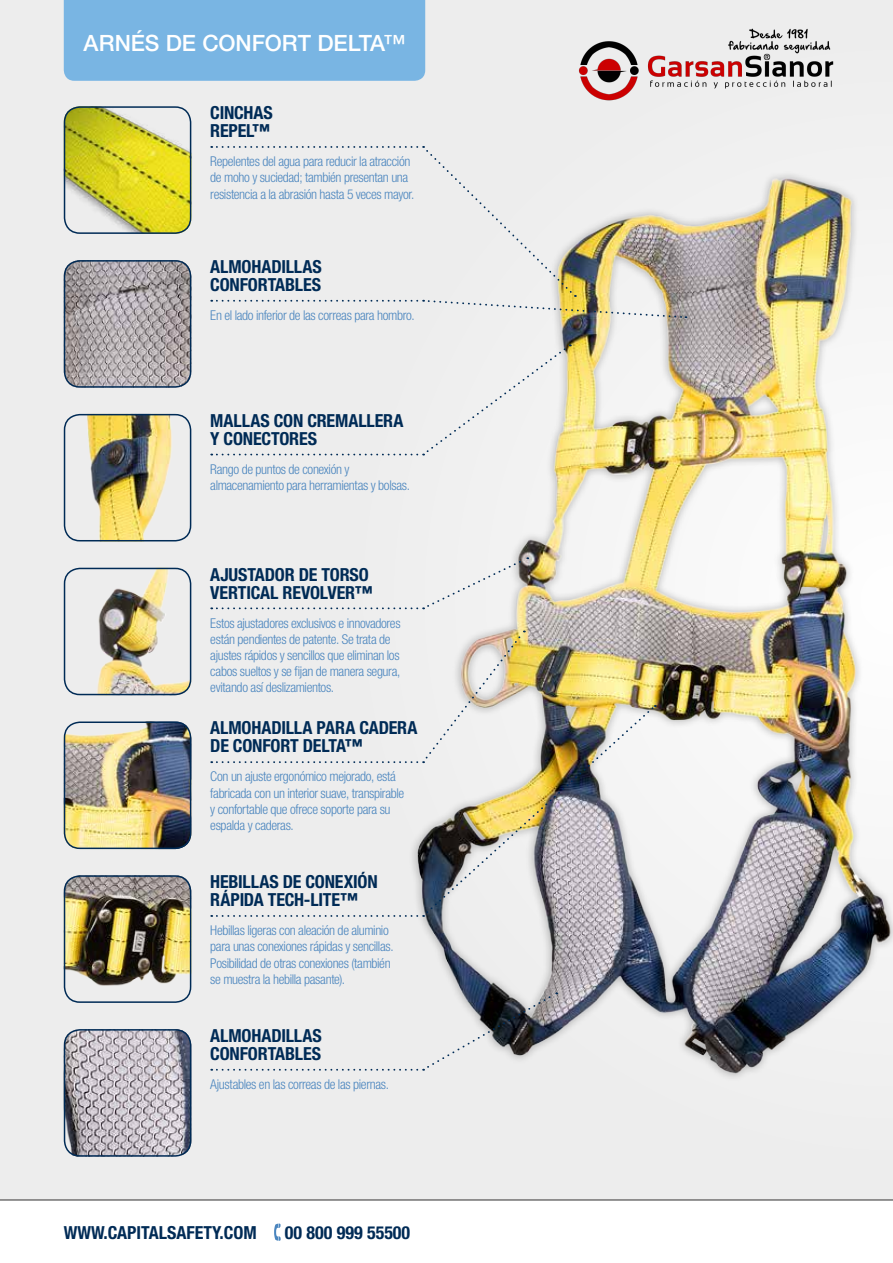
<style>
.page{position:relative;width:893px;height:1263px;background:#ededed}
.page>*{position:absolute;margin:0;border:0;box-sizing:border-box;transform-origin:0 0}
.t1{font:500 22.5px "Helvetica Neue LT Pro";color:#fff}
.t2{font:700 condensed 18px/18px "Helvetica Neue LT Pro";letter-spacing:-.01em;color:#002b56}
.t3{font:300 condensed 13.5px/16.2px "Helvetica Neue LT Pro";letter-spacing:-.025em;color:#4a85be}
</style>
<div class="page">
<img style="left:411px;top:175px;width:482px;height:902px">
<div style="left:0;top:1200px;width:893px;height:63px;background:#fff"></div>
<svg style="left:274px;top:1223px;width:7px;height:18px"></svg>
<hr style="left:0;top:1199px;width:893px;height:2px;background:#706f6f">
<img style="left:64px;top:106px;width:127px;height:128px">
<div style="left:64px;top:106px;width:127px;height:128px;border:2px solid #002b56;border-radius:15px"></div>
<svg style="left:211px;top:146px;width:475px;height:173px"></svg>
<img style="left:64px;top:260px;width:127px;height:128px">
<div style="left:64px;top:260px;width:127px;height:128px;border:2px solid #002b56;border-radius:15px"></div>
<svg style="left:211px;top:344px;width:360px;height:111px"></svg>
<img style="left:64px;top:414px;width:127px;height:127px">
<div style="left:64px;top:414px;width:127px;height:127px;border:2px solid #002b56;border-radius:15px"></div>
<svg style="left:211px;top:557px;width:317px;height:52px"></svg>
<img style="left:64px;top:568px;width:127px;height:127px">
<div style="left:64px;top:568px;width:127px;height:127px;border:2px solid #002b56;border-radius:15px"></div>
<svg style="left:211px;top:630px;width:314px;height:133px"></svg>
<img style="left:64px;top:721px;width:127px;height:128px">
<div style="left:64px;top:721px;width:127px;height:128px;border:2px solid #002b56;border-radius:15px"></div>
<img style="left:425px;top:705px;width:230px;height:210px">
<svg style="left:211px;top:915px;width:213px;height:2px"></svg>
<img style="left:64px;top:875px;width:127px;height:128px">
<div style="left:64px;top:875px;width:127px;height:128px;border:2px solid #002b56;border-radius:15px"></div>
<svg style="left:211px;top:992px;width:346px;height:79px"></svg>
<img style="left:64px;top:1029px;width:127px;height:128px">
<div style="left:64px;top:1029px;width:127px;height:128px;border:2px solid #002b56;border-radius:15px"></div>
<div style="left:64px;top:0;width:361px;height:81px;background:#79b5e3"></div>
<img style="left:579px;top:29px;width:255px;height:72px">
<h1 class="t1" style="left:84px;top:29px;width:323px">ARNÉS DE CONFORT DELTA™</h1>
<h2 class="t2" style="left:210px;top:104px;width:64px">CINCHAS<br>REPEL™</h2>
<p class="t3" style="left:210px;top:153px;width:206px">Repelentes del agua para reducir la atracción de moho y suciedad; también presentan una resistencia a la abrasión hasta 5 veces mayor.</p>
<h2 class="t2" style="left:210px;top:258px;width:113px">ALMOHADILLAS<br>CONFORTABLES</h2>
<p class="t3" style="left:210px;top:307px;width:206px">En el lado inferior de las correas para hombro.</p>
<h2 class="t2" style="left:210px;top:411px;width:195px">MALLAS CON CREMALLERA<br>Y CONECTORES</h2>
<p class="t3" style="left:210px;top:461px;width:201px">Rango de puntos de conexión y almacenamiento para herramientas y bolsas.</p>
<h2 class="t2" style="left:210px;top:565px;width:164px">AJUSTADOR DE TORSO<br>VERTICAL REVOLVER™</h2>
<p class="t3" style="left:210px;top:615px;width:192px">Estos ajustadores exclusivos e innovadores están pendientes de patente. Se trata de ajustes rápidos y sencillos que eliminan los cabos sueltos y se fijan de manera segura, evitando así deslizamientos.</p>
<h2 class="t2" style="left:210px;top:719px;width:209px">ALMOHADILLA PARA CADERA<br>DE CONFORT DELTA™</h2>
<p class="t3" style="left:210px;top:768px;width:195px">Con un ajuste ergonómico mejorado, está fabricada con un interior suave, transpirable y confortable que ofrece soporte para su espalda y caderas.</p>
<h2 class="t2" style="left:210px;top:873px;width:169px">HEBILLAS DE CONEXIÓN<br>RÁPIDA TECH-LITE™</h2>
<p class="t3" style="left:210px;top:922px;width:185px">Hebillas ligeras con aleación de aluminio para unas conexiones rápidas y sencillas.<br>Posibilidad de otras conexiones (también se muestra la hebilla pasante).</p>
<h2 class="t2" style="left:210px;top:1027px;width:113px">ALMOHADILLAS<br>CONFORTABLES</h2>
<p class="t3" style="left:210px;top:1076px;width:180px">Ajustables en las correas de las piernas.</p>
<h2 class="t2" style="left:64px;top:1223px;width:195px">WWW.CAPITALSAFETY.COM</h2>
<h2 class="t2" style="left:285px;top:1223px;width:127px">00 800 999 55500</h2>
</div>
